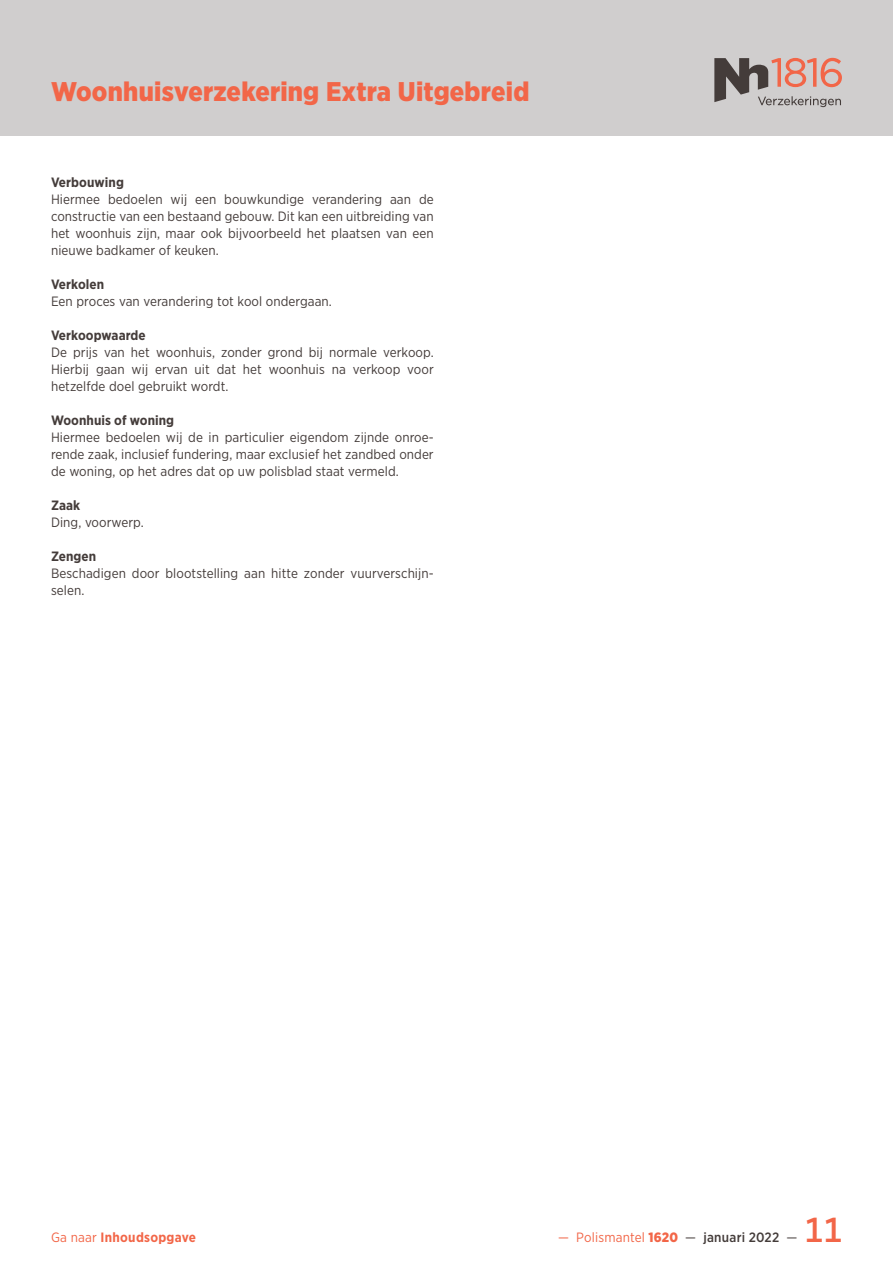
<style>
.page{position:relative;width:893px;height:1263px;background:#fff}
.page>*{position:absolute;margin:0;border:0;box-sizing:border-box;transform-origin:0 0}
.t1{font:500 34.5px "Gotham Narrow";color:#f26648}
.t2{font:900 27px "Gotham Narrow";letter-spacing:.01em;color:#f26648}
.t3{font:13.5px/17px "Gotham Narrow";letter-spacing:.005em;color:#443c3a;text-align:justify}
.t4{font:700 13.5px "Gotham Narrow";letter-spacing:.005em;color:#443c3a}
.t5{font:13.5px "Gotham Narrow";letter-spacing:.015em;color:#f26648}
.t6{font:700 13.5px "Gotham Narrow";letter-spacing:.02em;color:#f26648}
.s1{font-weight:400}
.s2{font-weight:900}
.s3{color:#443c3a}
.s4{font-weight:500;color:#443c3a}
</style>
<div class="page">
<div style="left:0;top:0;width:893px;height:136px;background:#d0cece"></div>
<svg style="left:714px;top:58px;width:128px;height:49px"></svg>
<h2 class="t2" style="left:51px;top:73px;width:480px">Woonhuisverzekering Extra Uitgebreid</h2>
<p class="t4" style="left:51px;top:174px;width:74px">Verbouwing</p>
<p class="t3" style="left:51px;top:191px;width:384px">Hiermee bedoelen wij een bouwkundige verandering aan de constructie van een bestaand gebouw. Dit kan een uitbreiding van het woonhuis zijn, maar ook bijvoorbeeld het plaatsen van een nieuwe badkamer of keuken.</p>
<p class="t4" style="left:51px;top:276px;width:55px">Verkolen</p>
<p class="t3" style="left:51px;top:293px;width:282px">Een proces van verandering tot kool ondergaan.</p>
<p class="t4" style="left:51px;top:327px;width:96px">Verkoopwaarde</p>
<p class="t3" style="left:51px;top:344px;width:384px">De prijs van het woonhuis, zonder grond bij normale verkoop.<br>Hierbij gaan wij ervan uit dat het woonhuis na verkoop voor hetzelfde doel gebruikt wordt.</p>
<p class="t4" style="left:51px;top:412px;width:125px">Woonhuis of woning</p>
<p class="t3" style="left:51px;top:429px;width:384px">Hiermee bedoelen wij de in particulier eigendom zijnde onroe&shy;rende zaak, inclusief fundering, maar exclusief het zandbed onder de woning, op het adres dat op uw polisblad staat vermeld.</p>
<p class="t4" style="left:51px;top:497px;width:31px">Zaak</p>
<p class="t3" style="left:51px;top:514px;width:94px">Ding, voorwerp.</p>
<p class="t4" style="left:51px;top:548px;width:47px">Zengen</p>
<p class="t3" style="left:51px;top:565px;width:384px">Beschadigen door blootstelling aan hitte zonder vuurverschijn&shy;selen.</p>
<p class="t6" style="left:51px;top:1228px;width:147px"><span class="s1">Ga naar</span> Inhoudsopgave</p>
<p class="t5" style="left:558px;top:1228px;width:241px">— Polismantel <span class="s2">1620</span> <span class="s3">—</span> <span class="s4">januari 2022</span> <span class="s3">—</span></p>
<h1 class="t1" style="left:805px;top:1208px;width:39px">11</h1>
</div>
